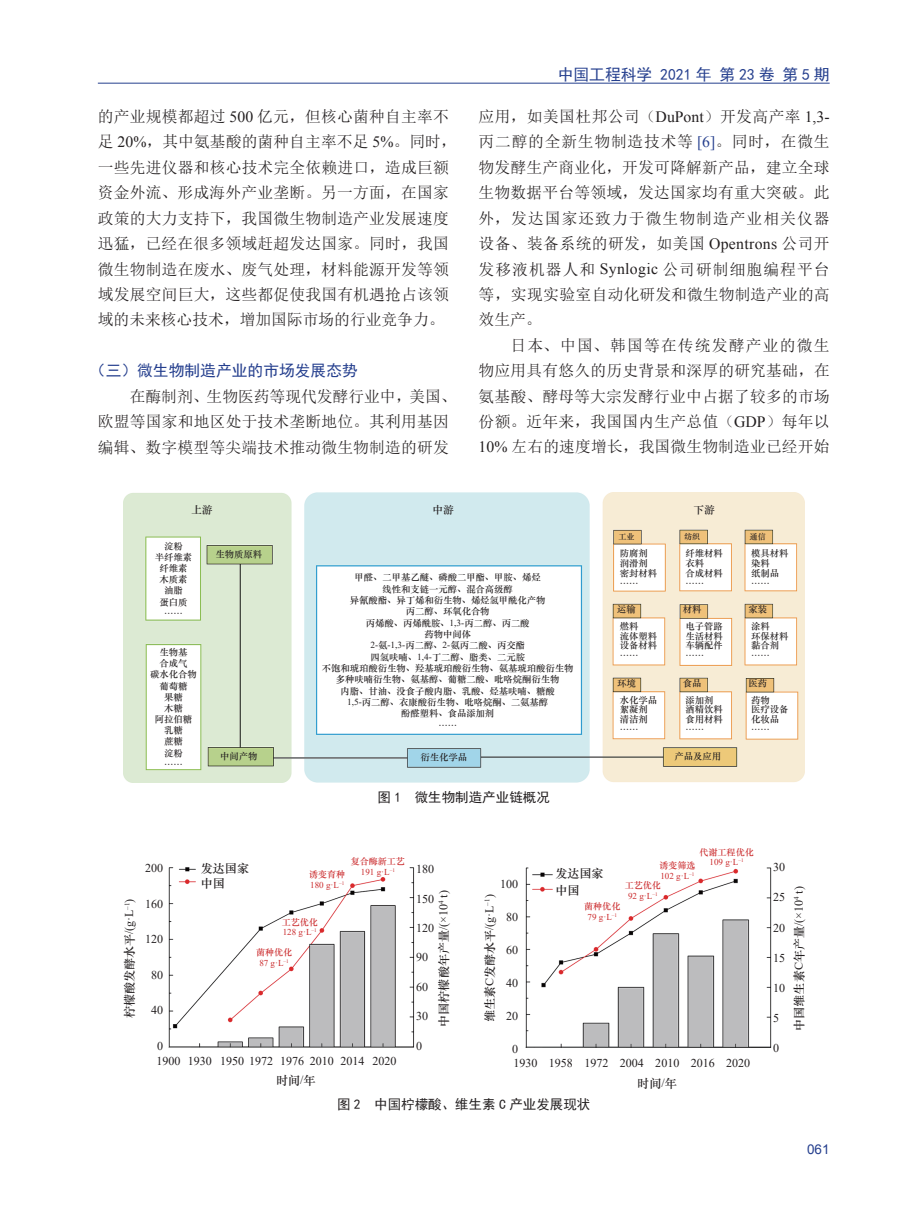
<style>
.page{position:relative;width:919px;height:1217px;background:#fff}
.page>*{position:absolute;margin:0;border:0;box-sizing:border-box;transform-origin:0 0}
.t1{font:15.75px/25.3px "Sim Sun";letter-spacing:.015em;color:#231f20}
.t2{font:15.75px "Sim Hei";color:#253f8e}
.t3{font:13.5px "Sim Hei";color:#231f20}
.t4{font:13.5px "Arial";color:#253f8e}
.t5{font:12px "Times New Roman";color:#231f20}
.t6{font:12px/15.1px "ST Zhongsong";color:#231f20}
.t7{font:10.65px "ST Zhongsong";color:#231f20}
.t8{font:9.3px/9.8px "ST Zhongsong";color:#231f20}
.t9{font:9px "Times New Roman";color:#cb2c2e}
.t10{font:9px "ST Zhongsong";color:#cb2c2e}
.t11{font:7.95px "ST Zhongsong";color:#231f20}
.s1{font-family:"Times New Roman"}
.s2{font-family:"Times New Roman";color:#253f8e}
</style>
<div class="page">
<hr style="left:98px;top:83px;width:731px;height:1px;background:#253f8e">
<img style="left:123px;top:492px;width:681px;height:290px">
<img style="left:168px;top:867px;width:604px;height:181px">
<p class="t1" style="left:98px;top:104px;width:360px">的产业规模都超过 <span class="s1">500</span> 亿元，但核心菌种自主率不足 <span class="s1">20%</span>，其中氨基酸的菌种自主率不足 <span class="s1">5%</span>。同时，一些先进仪器和核心技术完全依赖进口，造成巨额资金外流、形成海外产业垄断。另一方面，在国家政策的大力支持下，我国微生物制造产业发展速度迅猛，已经在很多领域赶超发达国家。同时，我国微生物制造在废水、废气处理，材料能源开发等领域发展空间巨大，这些都促使我国有机遇抢占该领域的未来核心技术，增加国际市场的行业竞争力。</p>
<p class="t2" style="left:90px;top:362px;width:269px">（三）微生物制造产业的市场发展态势</p>
<p class="t1" style="left:98px;top:383px;width:360px;text-indent:32px">在酶制剂、生物医药等现代发酵行业中，美国、欧盟等国家和地区处于技术垄断地位。其利用基因编辑、数字模型等尖端技术推动微生物制造的研发</p>
<p class="t2" style="left:557px;top:66px;width:273px">中国工程科学 2021 年 第 23 卷 第 5 期</p>
<p class="t1" style="left:478px;top:104px;width:352px;text-align:justify">应用，如美国杜邦公司（<span class="s1">DuPont</span>）开发高产率 <span class="s1">1,3-</span>丙二醇的全新生物制造技术等 <span class="s2">[6]</span>。同时，在微生物发酵生产商业化，开发可降解新产品，建立全球生物数据平台等领域，发达国家均有重大突破。此外，发达国家还致力于微生物制造产业相关仪器设备、装备系统的研发，如美国 <span class="s1">Opentrons</span> 公司开发移液机器人和 <span class="s1">Synlogic</span> 公司研制细胞编程平台等，实现实验室自动化研发和微生物制造产业的高效生产。</p>
<p class="t1" style="left:478px;top:332px;width:352px;text-align:justify;text-indent:32px">日本、中国、韩国等在传统发酵产业的微生物应用具有悠久的历史背景和深厚的研究基础，在氨基酸、酵母等大宗发酵行业中占据了较多的市场份额。近年来，我国国内生产总值（<span class="s1">GDP</span>）每年以<span class="s1">10%</span> 左右的速度增长，我国微生物制造业已经开始</p>
<p class="t7" style="left:191px;top:502px;width:23px">上游</p>
<p class="t7" style="left:432px;top:502px;width:23px">中游</p>
<p class="t7" style="left:693px;top:502px;width:23px">下游</p>
<p class="t11" style="left:618px;top:530px;width:18px">工业</p>
<p class="t11" style="left:684px;top:530px;width:18px">纺织</p>
<p class="t11" style="left:749px;top:530px;width:18px">通信</p>
<p class="t8" style="left:155px;top:540px;width:39px;line-height:11.1px;text-align:center">淀粉<br>半纤维素纤维素木质素油脂<br>蛋白质……</p>
<p class="t8" style="left:215px;top:549px;width:48px">生物质原料</p>
<p class="t8" style="left:619px;top:548px;width:39px">防腐剂润滑剂密封材料……</p>
<p class="t8" style="left:685px;top:548px;width:39px">纤维材料衣料<br>合成材料……</p>
<p class="t8" style="left:751px;top:548px;width:39px">模具材料染料<br>纸制品……</p>
<p class="t8" style="left:619px;top:620px;width:39px">燃料<br>流体塑料设备材料……</p>
<p class="t8" style="left:685px;top:620px;width:39px;text-align:justify">电子管路生活材料车辆配件……</p>
<p class="t8" style="left:751px;top:620px;width:39px">涂料<br>环保材料黏合剂……</p>
<p class="t8" style="left:619px;top:694px;width:39px">水化学品絮凝剂清洁剂……</p>
<p class="t8" style="left:685px;top:694px;width:39px">添加剂酒精饮料食用材料……</p>
<p class="t8" style="left:751px;top:694px;width:39px">药物<br>医疗设备化妆品……</p>
<p class="t8" style="left:322px;top:571px;width:253px;line-height:11.4px;text-align:center">甲醛、二甲基乙醚、磷酸二甲酯、甲胺、烯烃<br>线性和支链一元醇、混合高级醇<br>异氰酸酯、异丁烯和衍生物、烯烃氢甲酰化产物<br>丙二醇、环氧化合物<br>丙烯酸、丙烯酰胺、<span class="s1">1,3-</span>丙二醇、丙二酸<br>药物中间体<br><span class="s1">2-</span>氨<span class="s1">-1,3-</span>丙二醇、<span class="s1">2-</span>氨丙二酸、丙交酯<br>四氢呋喃、<span class="s1">1,4-</span>丁二醇、脂类、二元胺<br>不饱和琥珀酸衍生物、羟基琥珀酸衍生物、氨基琥珀酸衍生物多种呋喃衍生物、氨基醇、葡糖二酸、吡咯烷酮衍生物<br>内脂、甘油、没食子酸内脂、乳酸、烃基呋喃、糖酸<br><span class="s1">1,5-</span>丙二醇、衣康酸衍生物、吡咯烷酮、二氨基醇<br>酚醛塑料、食品添加剂<br>……</p>
<p class="t8" style="left:682px;top:604px;width:20px">材料</p>
<p class="t8" style="left:748px;top:604px;width:20px">家装</p>
<p class="t8" style="left:617px;top:604px;width:20px">运输</p>
<p class="t8" style="left:150px;top:646px;width:48px;line-height:11.1px;text-align:center">生物基<br>合成气<br>碳水化合物葡萄糖<br>果糖<br>木糖<br>阿拉伯糖乳糖<br>蔗糖<br>淀粉<br>……</p>
<p class="t8" style="left:617px;top:678px;width:20px">环境</p>
<p class="t8" style="left:682px;top:678px;width:20px">食品</p>
<p class="t8" style="left:748px;top:678px;width:20px">医药</p>
<p class="t8" style="left:220px;top:750px;width:39px">中间产物</p>
<p class="t8" style="left:420px;top:751px;width:48px">衍生化学品</p>
<p class="t8" style="left:674px;top:750px;width:48px">产品及应用</p>
<p class="t3" style="left:377px;top:790px;width:174px">图 1 微生物制造产业链概况</p>
<p class="t10" style="left:699px;top:845px;width:56px">代谢工程优化</p>
<p class="t9" style="left:709px;top:855px;width:36px">109 g·L<sup>–1</sup></p>
<p class="t10" style="left:351px;top:854px;width:56px">复合酶新工艺</p>
<p class="t9" style="left:361px;top:865px;width:36px">191 g·L<sup>–1</sup></p>
<p class="t10" style="left:659px;top:859px;width:38px">诱变筛选</p>
<p class="t9" style="left:660px;top:869px;width:36px">102 g·L<sup>–1</sup></p>
<p class="t6" style="left:201px;top:859px;width:50px">发达国家中国</p>
<p class="t5" style="left:773px;top:858px;width:14px">30</p>
<p class="t5" style="left:773px;top:888px;width:14px">25</p>
<p class="t5" style="left:773px;top:918px;width:14px">20</p>
<p class="t5" style="left:773px;top:948px;width:14px">15</p>
<p class="t5" style="left:773px;top:978px;width:14px">10</p>
<p class="t5" style="left:773px;top:1008px;width:8px">5</p>
<p class="t5" style="left:773px;top:1038px;width:8px">0</p>
<p class="t5" style="left:145px;top:859px;width:20px">200</p>
<p class="t5" style="left:145px;top:894px;width:20px">160</p>
<p class="t5" style="left:145px;top:930px;width:20px">120</p>
<p class="t5" style="left:151px;top:965px;width:14px">80</p>
<p class="t5" style="left:151px;top:1001px;width:14px">40</p>
<p class="t5" style="left:157px;top:1036px;width:8px">0</p>
<p class="t5" style="left:512px;top:1039px;width:8px">0</p>
<p class="t5" style="left:416px;top:860px;width:20px">180</p>
<p class="t5" style="left:416px;top:889px;width:20px">150</p>
<p class="t5" style="left:416px;top:919px;width:20px">120</p>
<p class="t5" style="left:416px;top:948px;width:14px">90</p>
<p class="t5" style="left:416px;top:978px;width:14px">60</p>
<p class="t5" style="left:416px;top:1007px;width:14px">30</p>
<p class="t6" style="left:555px;top:864px;width:50px;line-height:16.5px">发达国家中国</p>
<p class="t10" style="left:309px;top:867px;width:38px">诱变育种</p>
<p class="t9" style="left:310px;top:878px;width:36px">180 g·L<sup>–1</sup></p>
<p class="t5" style="left:500px;top:875px;width:20px">100</p>
<p class="t10" style="left:624px;top:878px;width:38px">工艺优化</p>
<p class="t9" style="left:628px;top:889px;width:31px">92 g·L<sup>–1</sup></p>
<p class="t6" style="left:122px;top:1018px;width:121px;rotate:-90deg">柠檬酸发酵水平<span class="s1">/(g·L</span><sup>–1</sup><span class="s1">)</span></p>
<p class="t6" style="left:436px;top:1026px;width:138px;rotate:-90deg">中国柠檬酸年产量<span class="s1">/(×10</span><sup>4</sup> <span class="s1">t)</span></p>
<p class="t6" style="left:481px;top:1022px;width:129px;rotate:-90deg">维生素<span class="s1">C</span>发酵水平<span class="s1">/(g·L</span><sup>–1</sup><span class="s1">)</span></p>
<p class="t6" style="left:791px;top:1030px;width:146px;rotate:-90deg">中国维生素<span class="s1">C</span>年产量<span class="s1">/(×10</span><sup>4</sup> <span class="s1">t)</span></p>
<p class="t10" style="left:584px;top:899px;width:38px">菌种优化</p>
<p class="t9" style="left:587px;top:910px;width:31px">79 g·L<sup>–1</sup></p>
<p class="t5" style="left:506px;top:908px;width:14px">80</p>
<p class="t10" style="left:282px;top:915px;width:38px">工艺优化</p>
<p class="t9" style="left:283px;top:925px;width:36px">128 g·L<sup>–1</sup></p>
<p class="t5" style="left:506px;top:941px;width:14px">60</p>
<p class="t10" style="left:256px;top:945px;width:38px">菌种优化</p>
<p class="t9" style="left:259px;top:956px;width:31px">87 g·L<sup>–1</sup></p>
<p class="t5" style="left:506px;top:974px;width:14px">40</p>
<p class="t5" style="left:506px;top:1006px;width:14px">20</p>
<p class="t5" style="left:416px;top:1036px;width:8px">0</p>
<p class="t5" style="left:156px;top:1052px;width:26px">1900</p>
<p class="t5" style="left:188px;top:1052px;width:210px">1930 1950 1972 1976 2010 2014 2020</p>
<p class="t5" style="left:513px;top:1054px;width:238px">1930 1958 1972 2004 2010 2016 2020</p>
<p class="t6" style="left:637px;top:1075px;width:41px">时间<span class="s1">/</span>年</p>
<p class="t6" style="left:276px;top:1072px;width:41px">时间<span class="s1">/</span>年</p>
<p class="t3" style="left:337px;top:1096px;width:255px">图 2 中国柠檬酸、维生素 C 产业发展现状</p>
<p class="t4" style="left:807px;top:1140px;width:24px">061</p>
</div>
